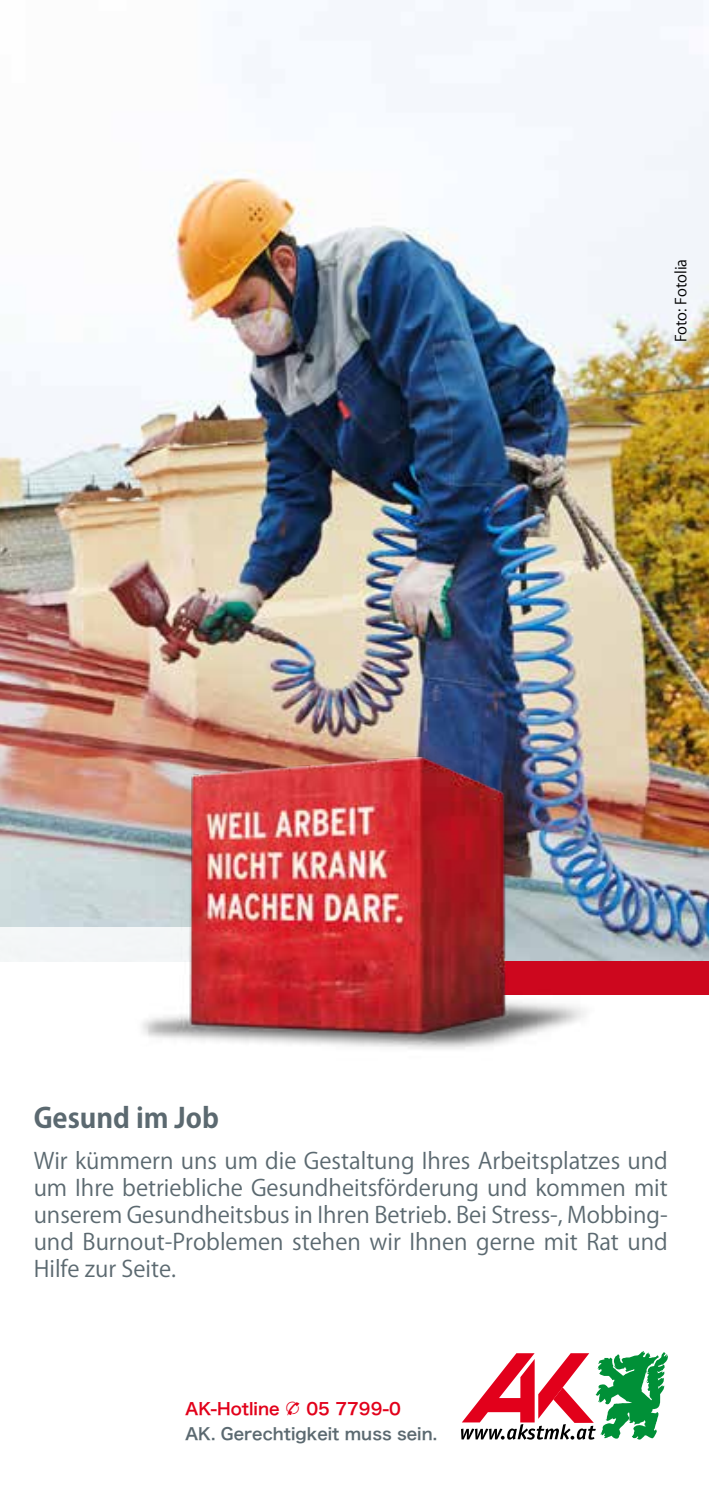
<style>
.page{position:relative;width:709px;height:1489px;background:#fff}
.page>*{position:absolute;margin:0;border:0;box-sizing:border-box;transform-origin:0 0}
.t1{font:700 27.5px "Koz Go Pro";color:#5b6970}
.t2{font:22.5px/27px "Koz Go Pro";color:#5b6970;text-align:justify}
.t3{font:16.5px "Hira Kaku Pro W6";color:#e2001a}
.t4{font:16.25px "Hira Kaku Pro W6";color:#5b6970}
.t5{font:15px "Koz Go Pro";color:#000}
.s1{font-family:"European Pi Three";font-size:18.75px}
</style>
<div class="page">
<img style="left:0;top:0;width:709px;height:961px">
<div style="left:417px;top:961px;width:292px;height:33px;background:#cd071e"></div>
<div style="left:0;top:927px;width:230px;height:34px;background:#f4f6f7"></div>
<img style="left:105px;top:744px;width:516px;height:305px">
<svg style="left:461px;top:1351px;width:207px;height:88px"></svg>
<p class="t5" style="left:671px;top:342px;width:85px;rotate:-90deg">Foto: Fotolia</p>
<h4 class="t1" style="left:34px;top:1100px;width:187px">Gesund im Job</h4>
<p class="t2" style="left:34px;top:1147px;width:635px">Wir kümmern uns um die Gestaltung Ihres Arbeitsplatzes und um Ihre betriebliche Gesundheitsförderung und kommen mit unserem Gesundheitsbus in Ihren Betrieb. Bei Stress-, Mobbing&shy;und Burnout-Problemen stehen wir Ihnen gerne mit Rat und Hilfe zur Seite.</p>
<p class="t3" style="left:185px;top:1393px;width:217px">AK-Hotline <span class="s1">T</span> 05 7799-0</p>
<p class="t4" style="left:185px;top:1418px;width:253px">AK. Gerechtigkeit muss sein.</p>
</div>
